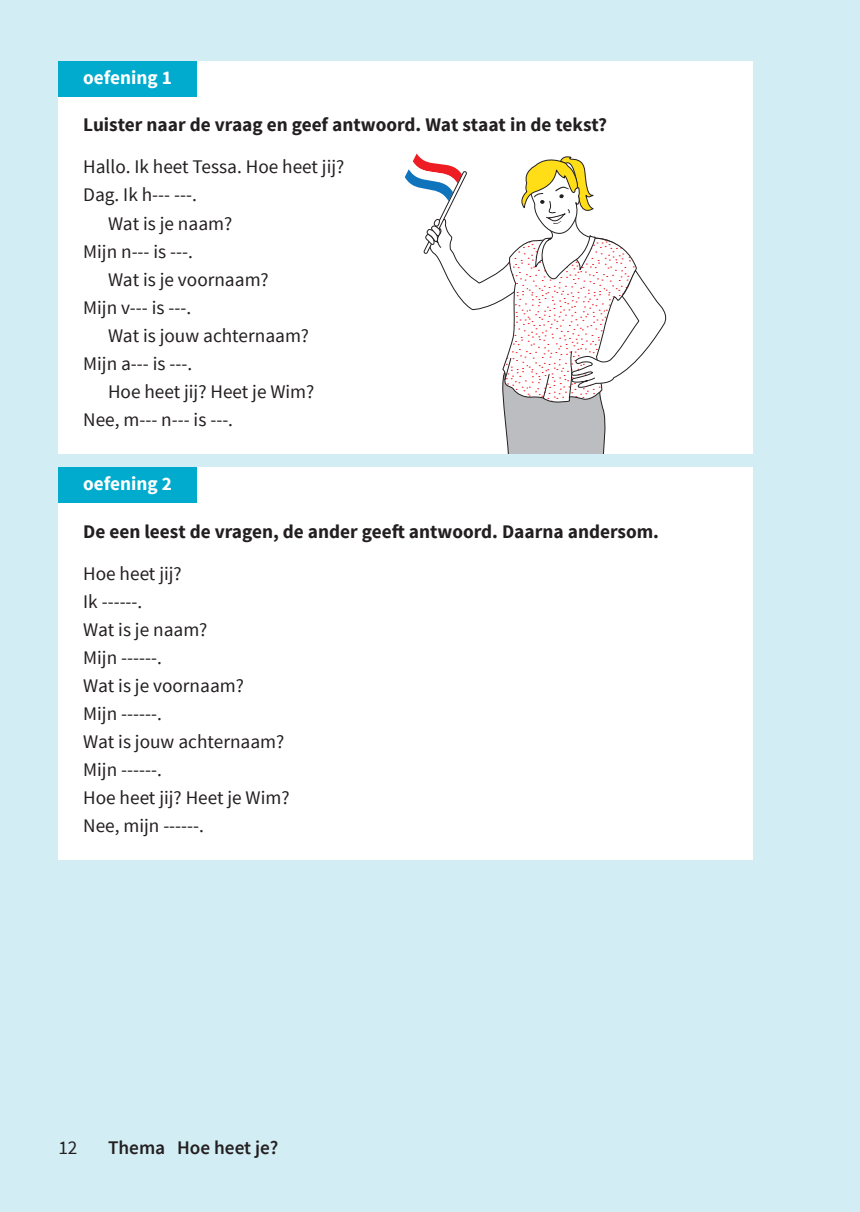
<style>
.page{position:relative;width:860px;height:1212px;background:#fff}
.page>*{position:absolute;margin:0;border:0;box-sizing:border-box;transform-origin:0 0}
.tekst_inspring{font:19.25px "Source Sans Pro";color:#231f20}
.tekst_inspring-2{font:700 19.25px "Source Sans Pro";color:#231f20}
.button-tekst{font:700 19.25px "Source Sans Pro";color:#fff}
.voetregel{font:600 19.25px "Source Sans Pro";color:#231f20}
</style>
<div class="page">
<div style="left:0;top:0;width:852px;height:1211px;background:#d2edf3"></div>
<div style="left:852px;top:0;width:8px;height:1211px;background:#d2edf3"></div>
<div style="left:58px;top:61px;width:695px;height:392px;background:#fff"></div>
<div style="left:58px;top:61px;width:139px;height:35px;background:#00abcd"></div>
<div style="left:58px;top:467px;width:695px;height:392px;background:#fff"></div>
<div style="left:58px;top:467px;width:139px;height:35px;background:#00abcd"></div>
<svg style="left:405px;top:153px;width:262px;height:300px"></svg>
<p class="button-tekst" style="left:83px;top:65px;width:90px">oefening 1</p>
<p class="tekst_inspring-2" style="left:83px;top:113px;width:525px">Luister naar de vraag en geef antwoord. Wat staat in de tekst?</p>
<p class="tekst_inspring" style="left:83px;top:155px;width:263px">Hallo. Ik heet Tessa. Hoe heet jij?</p>
<p class="tekst_inspring" style="left:83px;top:183px;width:115px">Dag. Ik h--- ---.</p>
<p class="tekst_inspring" style="left:108px;top:211px;width:126px">Wat is je naam?</p>
<p class="tekst_inspring" style="left:83px;top:239px;width:111px">Mijn n--- is ---.</p>
<p class="tekst_inspring" style="left:108px;top:267px;width:162px">Wat is je voornaam?</p>
<p class="tekst_inspring" style="left:83px;top:295px;width:110px">Mijn v--- is ---.</p>
<p class="tekst_inspring" style="left:108px;top:323px;width:203px">Wat is jouw achternaam?</p>
<p class="tekst_inspring" style="left:83px;top:351px;width:111px">Mijn a--- is ---.</p>
<p class="tekst_inspring" style="left:108px;top:379px;width:208px">Hoe heet jij? Heet je Wim?</p>
<p class="tekst_inspring" style="left:83px;top:407px;width:151px">Nee, m--- n--- is ---.</p>
<p class="button-tekst" style="left:83px;top:470px;width:90px">oefening 2</p>
<p class="tekst_inspring-2" style="left:83px;top:519px;width:577px">De een leest de vragen, de ander geeft antwoord. Daarna andersom.</p>
<p class="tekst_inspring" style="left:83px;top:561px;width:100px">Hoe heet jij?</p>
<p class="tekst_inspring" style="left:83px;top:589px;width:61px">Ik ------.</p>
<p class="tekst_inspring" style="left:83px;top:617px;width:126px">Wat is je naam?</p>
<p class="tekst_inspring" style="left:83px;top:645px;width:80px">Mijn ------.</p>
<p class="tekst_inspring" style="left:83px;top:673px;width:162px">Wat is je voornaam?</p>
<p class="tekst_inspring" style="left:83px;top:701px;width:80px">Mijn ------.</p>
<p class="tekst_inspring" style="left:83px;top:729px;width:203px">Wat is jouw achternaam?</p>
<p class="tekst_inspring" style="left:83px;top:757px;width:80px">Mijn ------.</p>
<p class="tekst_inspring" style="left:83px;top:785px;width:208px">Hoe heet jij? Heet je Wim?</p>
<p class="tekst_inspring" style="left:83px;top:813px;width:122px">Nee, mijn ------.</p>
<p class="tekst_inspring" style="left:58px;top:1135px;width:21px">12</p>
<p class="voetregel" style="left:108px;top:1135px;width:172px">Thema Hoe heet je?</p>
</div>
